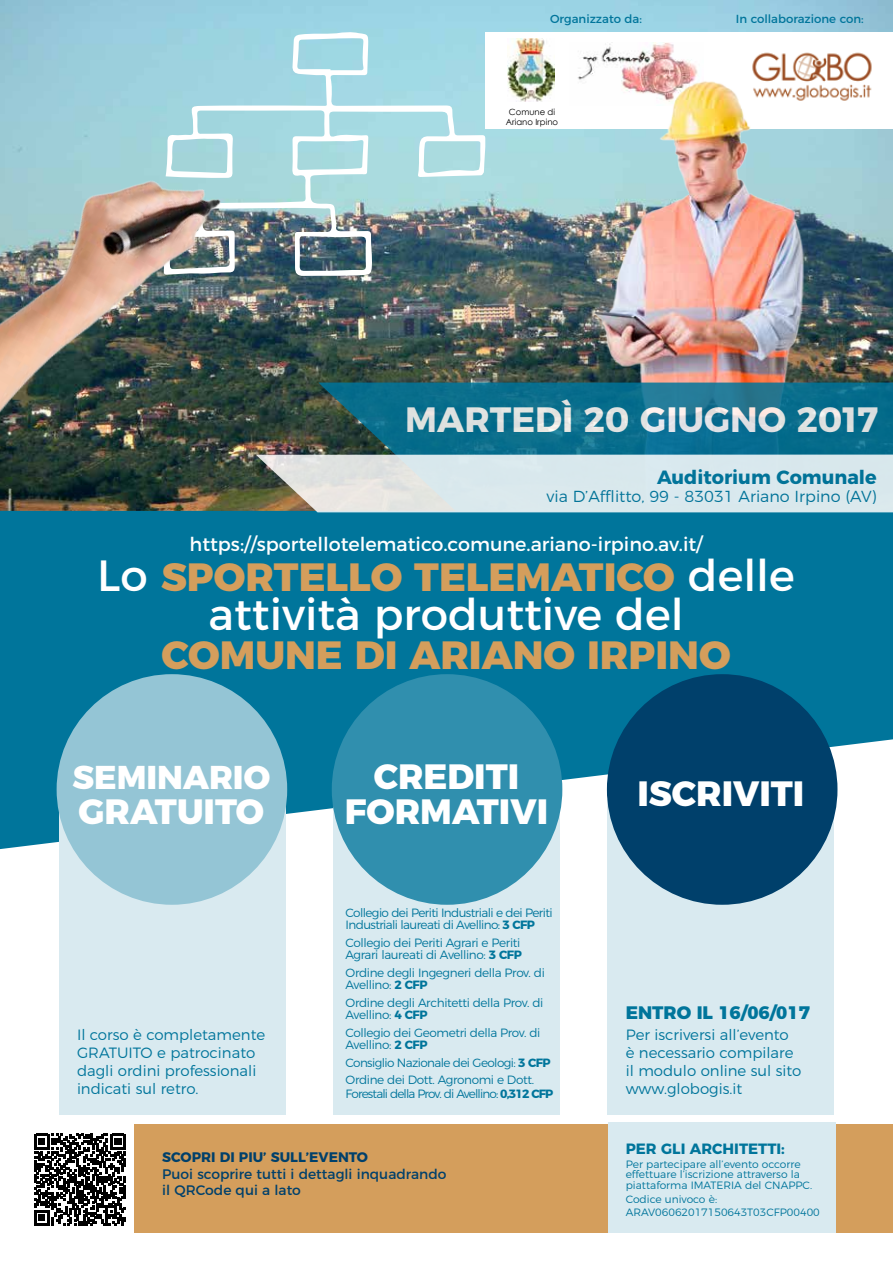
<style>
.page{position:relative;width:893px;height:1263px;background:#fff}
.page>*{position:absolute;margin:0;border:0;box-sizing:border-box;transform-origin:0 0}
.t1{font:43.65px "Montserrat";color:#fff}
.t2{font:800 39.45px "Montserrat";color:#d49e5c}
.t3{font:800 35.1px/34px "Montserrat";color:#fff;text-align:center}
.t4{font:700 35.1px "Montserrat";color:#fff}
.t5{font:800 33px "Montserrat";color:#fff}
.t6{font:19.2px "Montserrat";color:#fff}
.t7{font:700 19.2px "Montserrat";color:#00759b}
.t8{font:800 18.15px "Montserrat";color:#00759b}
.t9{font:300 15.9px "Montserrat";color:#00759b}
.t10{font:300 14.85px/17.9px "Montserrat";color:#00759b}
.t11{font:700 14.85px "Montserrat";color:#00759b}
.t12{font:13.8px/16.6px "Montserrat";color:#00406b}
.t13{font:700 13.8px "Montserrat";color:#00406b}
.t14{font:300 12px/12px "Montserrat";letter-spacing:-.03em;color:#00759b}
.t15{font:300 12px/12px "Montserrat";letter-spacing:-.05em;color:#00759b}
.t16{font:300 12px "Montserrat";letter-spacing:-.07em;color:#00759b}
.t17{font:11.7px "Montserrat";color:#00759b}
.t18{font:300 10.65px/10.6px "Montserrat";color:#00759b}
.t19{font:8.55px/10.2px "Century Gothic";color:#000;text-align:center}
.s1{font-weight:400;font-size:43.65px;color:#fff}
.s2{font-weight:700}
</style>
<div class="page">
<img style="left:0;top:0;width:893px;height:511px">
<div style="left:485px;top:32px;width:408px;height:96px;background:#fff"></div>
<img style="left:752px;top:52px;width:120px;height:49px">
<img style="left:508px;top:38px;width:46px;height:63px">
<img style="left:582px;top:42px;width:116px;height:34px">
<div style="left:0;top:511px;width:893px;height:338px;background:#00759b"></div>
<img style="left:570px;top:76px;width:238px;height:307px">
<svg style="left:318px;top:383px;width:575px;height:72px;background:#0f6c88"></svg>
<div style="left:135px;top:1124px;width:758px;height:109px;background:#d49e5c"></div>
<svg style="left:162px;top:31px;width:324px;height:245px;background:#9dc4cc"></svg>
<img style="left:0;top:60px;width:297px;height:439px">
<svg style="left:256px;top:455px;width:637px;height:57px;background:#d5e0e2"></svg>
<svg style="left:34px;top:1134px;width:92px;height:92px"></svg>
<div style="left:608px;top:1122px;width:227px;height:111px;background:#d9eaf0"></div>
<div style="left:608px;top:799px;width:226px;height:315px;background:#d9eaf0"></div>
<div style="left:59px;top:799px;width:226px;height:315px;background:#d9eaf0"></div>
<div style="left:333px;top:799px;width:226px;height:315px;background:#d9eaf0"></div>
<div style="left:57px;top:674px;width:230px;height:231px;background:#94c5d5;border-radius:50%"></div>
<div style="left:332px;top:674px;width:230px;height:231px;background:#308fae;border-radius:50%"></div>
<div style="left:607px;top:674px;width:230px;height:231px;background:#00406b;border-radius:50%"></div>
<p class="t17" style="left:550px;top:10px;width:93px">Organizzato da:</p>
<p class="t17" style="left:736px;top:9px;width:129px">In collaborazione con:</p>
<p class="t19" style="left:506px;top:107px;width:54px">Comune di<br>Ariano Irpino</p>
<h3 class="t4" style="left:405px;top:390px;width:474px">MARTEDÌ 20 GIUGNO 2017</h3>
<h3 class="t7" style="left:657px;top:461px;width:221px">Auditorium Comunale</h3>
<h3 class="t9" style="left:546px;top:484px;width:332px">via D’Afflitto, 99 - 83031 Ariano Irpino (AV)</h3>
<h3 class="t6" style="left:190px;top:529px;width:515px">https://sportellotelematico.comune.ariano-irpino.av.it/</h3>
<h2 class="t2" style="left:97px;top:544px;width:699px"><span class="s1">Lo</span> SPORTELLO TELEMATICO <span class="s1">delle</span></h2>
<h1 class="t1" style="left:209px;top:580px;width:476px">attività produttive del</h1>
<h2 class="t2" style="left:161px;top:623px;width:571px">COMUNE DI ARIANO IRPINO</h2>
<h3 class="t5" style="left:73px;top:750px;width:199px">SEMINARIO</h3>
<h3 class="t3" style="left:79px;top:791px;width:187px">GRATUITO</h3>
<p class="t10" style="left:77px;top:1024px;width:190px">Il corso è completamente<br>GRATUITO e patrocinato dagli ordini professionali indicati sul retro.</p>
<h3 class="t3" style="left:345px;top:757px;width:205px">CREDITI<br>FORMATIVI</h3>
<p class="t15" style="left:346px;top:905px;width:209px">Collegio dei Periti Industriali e dei Periti<br>Industriali laureati di Avellino: <span class="s2">3 CFP</span></p>
<p class="t14" style="left:346px;top:935px;width:178px">Collegio dei Periti Agrari e Periti<br>Agrari laureati di Avellino: <span class="s2">3 CFP</span></p>
<p class="t14" style="left:346px;top:965px;width:201px">Ordine degli Ingegneri della Prov. di<br>Avellino: <span class="s2">2 CFP</span></p>
<p class="t14" style="left:346px;top:995px;width:199px">Ordine degli Architetti della Prov. di<br>Avellino: <span class="s2">4 CFP</span></p>
<p class="t14" style="left:346px;top:1025px;width:196px">Collegio dei Geometri della Prov. di<br>Avellino: <span class="s2">2 CFP</span></p>
<p class="t15" style="left:346px;top:1052px;width:206px;line-height:18px">Consiglio Nazionale dei Geologi: <span class="s2">3 CFP<br></span>Ordine dei Dott. Agronomi e Dott.</p>
<p class="t16" style="left:346px;top:1084px;width:209px">Forestali della Prov. di Avellino: <span class="s2">0,312 CFP</span></p>
<p class="t13" style="left:162px;top:1146px;width:207px">SCOPRI DI PIU’ SULL’EVENTO</p>
<p class="t12" style="left:162px;top:1164px;width:286px">Puoi scoprire tutti i dettagli inquadrando il QRCode qui a lato</p>
<h3 class="t3" style="left:637px;top:774px;width:168px">ISCRIVITI</h3>
<h3 class="t8" style="left:626px;top:997px;width:186px">ENTRO IL 16/06/017</h3>
<p class="t10" style="left:626px;top:1024px;width:177px">Per iscriversi all’evento<br>è necessario compilare il modulo online sul sito www.globogis.it</p>
<p class="t11" style="left:626px;top:1136px;width:161px">PER GLI ARCHITETTI:</p>
<p class="t18" style="left:626px;top:1157px;width:188px">Per partecipare all’evento occorre effettuare l’iscrizione attraverso la piattaforma IMATERIA del CNAPPC.</p>
<p class="t18" style="left:626px;top:1191px;width:196px;line-height:13.6px">Codice univoco è:<br>ARAV06062017150643T03CFP00400</p>
</div>
